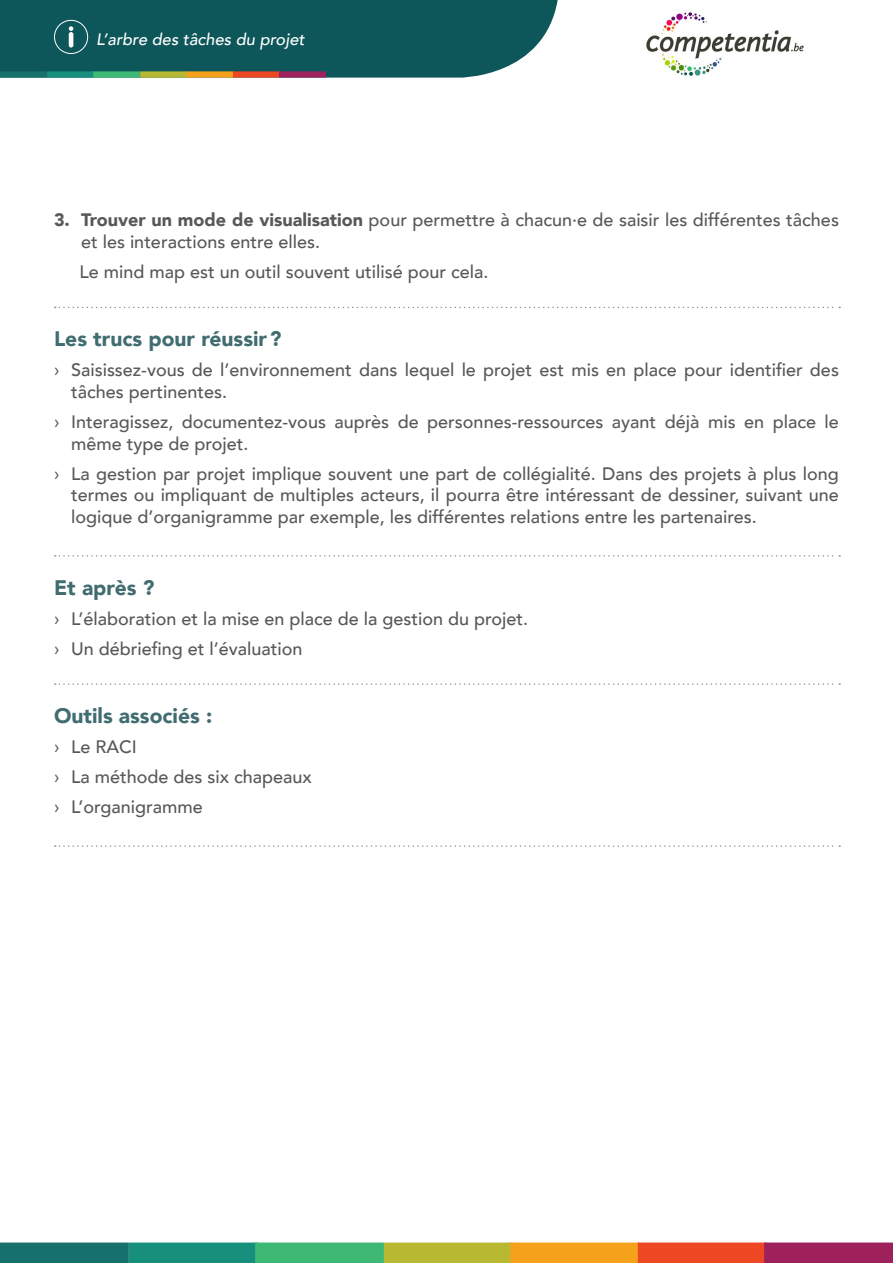
<style>
.page{position:relative;width:893px;height:1263px;background:#fff}
.page>*{position:absolute;margin:0;border:0;box-sizing:border-box;transform-origin:0 0}
.t1{font:900 21px "Avenir";color:#416c70}
.t2{font:500 18px/21.6px "Avenir";color:#57585a}
.t3{font:italic 500 16.5px "Avenir";color:#fff}
.s1{font-weight:900}
.s2{font-family:"Gotham Narrow";font-weight:400}
</style>
<div class="page">
<svg style="left:0;top:0;width:558px;height:78px;background:#1e5f61"></svg>
<div style="left:54px;top:20px;width:34px;height:34px;border:1px solid #fff;border-radius:50%"></div>
<img style="left:646px;top:12px;width:158px;height:64px">
<div style="left:129px;top:1242px;width:129px;height:21px;background:#168f7d"></div>
<div style="left:255px;top:1242px;width:129px;height:21px;background:#3db875"></div>
<div style="left:384px;top:1242px;width:129px;height:21px;background:#b8b833"></div>
<div style="left:510px;top:1242px;width:129px;height:21px;background:#f5a11c"></div>
<div style="left:638px;top:1242px;width:129px;height:21px;background:#ed4724"></div>
<div style="left:764px;top:1242px;width:129px;height:21px;background:#9e215c"></div>
<div style="left:0;top:1242px;width:129px;height:21px;background:#16706c"></div>
<svg style="left:55px;top:307px;width:785px;height:1px"></svg>
<svg style="left:55px;top:555px;width:785px;height:2px"></svg>
<svg style="left:55px;top:683px;width:785px;height:2px"></svg>
<svg style="left:55px;top:845px;width:785px;height:2px"></svg>
<p class="t3" style="left:96px;top:30px;width:210px">L’arbre des tâches du projet</p>
<p class="t2" style="left:81px;top:208px;width:759px;text-indent:-27px"><span class="s1">3. Trouver un mode de visualisation</span> pour permettre à chacun·e de saisir les différentes tâches et les interactions entre elles.</p>
<p class="t2" style="left:80px;top:260px;width:411px">Le mind map est un outil souvent utilisé pour cela.</p>
<p class="t1" style="left:54px;top:321px;width:229px">Les trucs pour réussir?</p>
<p class="t2" style="left:71px;top:358px;width:769px;text-indent:-17px"><span class="s2">›</span> Saisissez-vous de l’environnement dans lequel le projet est mis en place pour identifier des tâches pertinentes.</p>
<p class="t2" style="left:71px;top:410px;width:769px;text-indent:-17px"><span class="s2">›</span> Interagissez, documentez-vous auprès de personnes-ressources ayant déjà mis en place le même type de projet.</p>
<p class="t2" style="left:71px;top:462px;width:769px;text-align:justify;text-indent:-17px"><span class="s2">›</span> La gestion par projet implique souvent une part de collégialité. Dans des projets à plus long termes ou impliquant de multiples acteurs, il pourra être intéressant de dessiner, suivant une logique d’organigramme par exemple, les différentes relations entre les partenaires.</p>
<p class="t1" style="left:54px;top:569px;width:102px">Et après ?</p>
<p class="t2" style="left:54px;top:607px;width:476px"><span class="s2">›</span> L’élaboration et la mise en place de la gestion du projet.</p>
<p class="t2" style="left:54px;top:637px;width:250px"><span class="s2">›</span> Un débriefing et l’évaluation</p>
<p class="t1" style="left:54px;top:697px;width:160px">Outils associés :</p>
<p class="t2" style="left:54px;top:735px;width:84px"><span class="s2">›</span> Le RACI</p>
<p class="t2" style="left:54px;top:765px;width:259px"><span class="s2">›</span> La méthode des six chapeaux</p>
<p class="t2" style="left:54px;top:795px;width:150px"><span class="s2">›</span> L’organigramme</p>
</div>
